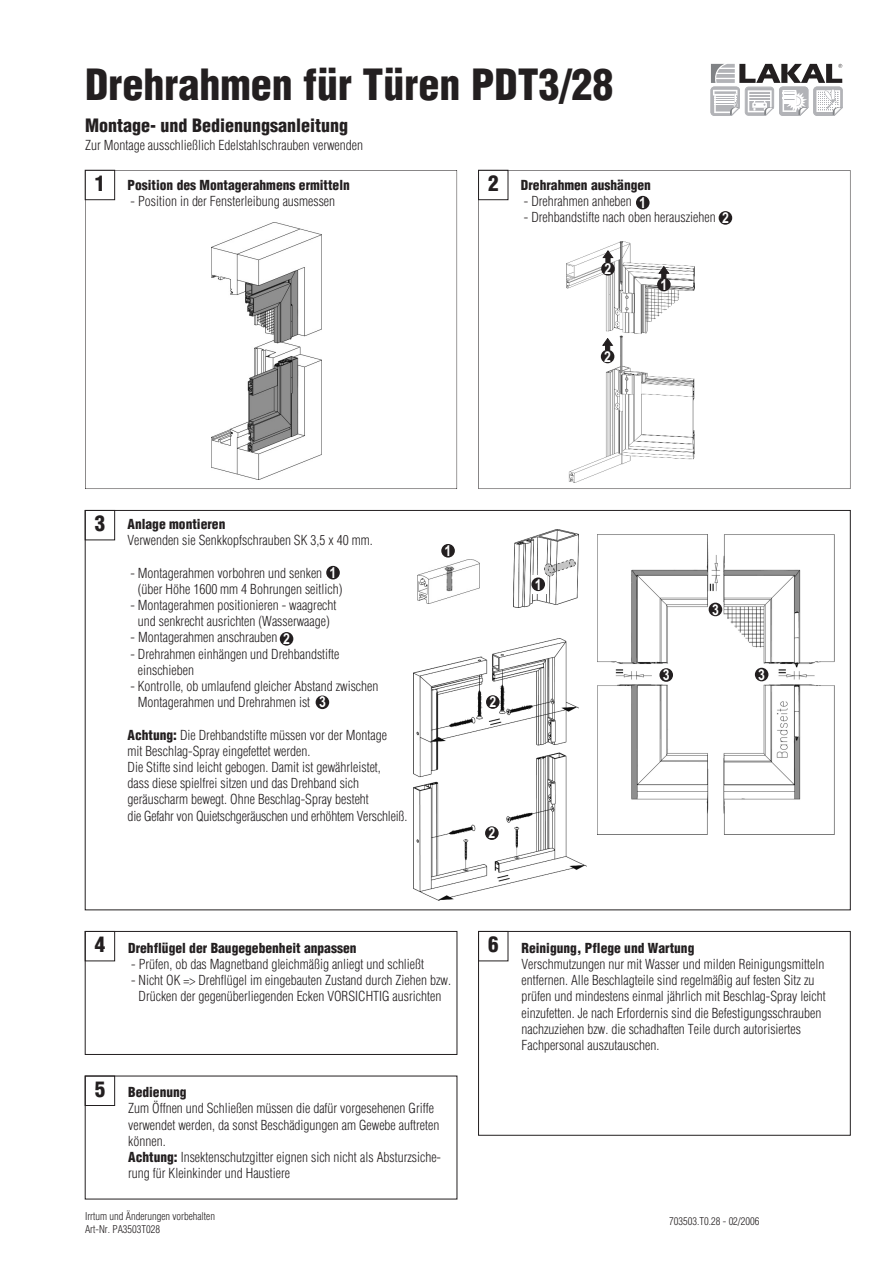
<style>
.page{position:relative;width:893px;height:1263px;background:#fff}
.page>*{position:absolute;margin:0;border:0;box-sizing:border-box;transform-origin:0 0}
.t1{font:900 condensed 42px "Helvetica";color:#231f20}
.t2{font:900 condensed 21px "Helvetica";color:#231f20}
.t3{font:900 condensed 18px "Helvetica";color:#231f20}
.t4{font:700 15px "Arial Narrow";color:#fff}
.t5{font:300 condensed 13.5px/16.2px "Helvetica";color:#231f20}
.t6{font:900 condensed 13.5px "Helvetica";color:#231f20}
.t7{font:300 condensed 10.5px/12.6px "Helvetica";color:#231f20}
.s1{font-size:21px}
.s2{font-weight:900}
.s3{font-weight:900;font-size:21px}
</style>
<div class="page">
<img style="left:597px;top:535px;width:237px;height:299px">
<svg style="left:85px;top:170px;width:372px;height:319px"></svg>
<div style="left:85px;top:170px;width:30px;height:30px;border:1px solid #231f20"></div>
<div style="left:85px;top:510px;width:30px;height:30px;border:1px solid #231f20"></div>
<img style="left:514px;top:530px;width:65px;height:78px">
<div style="left:531px;top:575px;width:16px;height:19px;background:#fff"></div>
<div style="left:531px;top:577px;width:14px;height:14px;background:#231f20;border-radius:50%"></div>
<div style="left:85px;top:1076px;width:30px;height:30px;border:1px solid #231f20"></div>
<div style="left:478px;top:931px;width:372px;height:204px;border:1px solid #231f20"></div>
<div style="left:478px;top:931px;width:30px;height:30px;border:1px solid #231f20"></div>
<svg style="left:478px;top:170px;width:372px;height:319px"></svg>
<div style="left:478px;top:170px;width:30px;height:30px;border:1px solid #231f20"></div>
<div style="left:521px;top:179px;width:275px;height:69px;background:#fff"></div>
<div style="left:508px;top:240px;width:265px;height:246px;background:#fff"></div>
<img style="left:566px;top:242px;width:128px;height:240px">
<div style="left:636px;top:196px;width:13px;height:13px;background:#231f20;border-radius:50%"></div>
<div style="left:280px;top:632px;width:13px;height:14px;background:#231f20;border-radius:50%"></div>
<div style="left:326px;top:566px;width:14px;height:13px;background:#231f20;border-radius:50%"></div>
<div style="left:657px;top:278px;width:14px;height:13px;background:#231f20;border-radius:50%"></div>
<svg style="left:658px;top:266px;width:12px;height:13px"></svg>
<img style="left:414px;top:638px;width:172px;height:263px">
<div style="left:486px;top:695px;width:14px;height:14px;background:#231f20;border-radius:50%"></div>
<div style="left:85px;top:931px;width:372px;height:123px;border:1px solid #231f20"></div>
<div style="left:85px;top:931px;width:30px;height:30px;border:1px solid #231f20"></div>
<div style="left:316px;top:695px;width:13px;height:14px;background:#231f20;border-radius:50%"></div>
<div style="left:601px;top:262px;width:14px;height:14px;background:#231f20;border-radius:50%"></div>
<svg style="left:602px;top:250px;width:12px;height:13px"></svg>
<div style="left:719px;top:211px;width:13px;height:14px;background:#231f20;border-radius:50%"></div>
<div style="left:601px;top:350px;width:13px;height:13px;background:#231f20;border-radius:50%"></div>
<svg style="left:602px;top:338px;width:11px;height:13px"></svg>
<div style="left:485px;top:826px;width:14px;height:14px;background:#231f20;border-radius:50%"></div>
<div style="left:659px;top:668px;width:14px;height:14px;background:#231f20;border-radius:50%"></div>
<div style="left:755px;top:668px;width:13px;height:13px;background:#231f20;border-radius:50%"></div>
<div style="left:709px;top:603px;width:13px;height:13px;background:#231f20;border-radius:50%"></div>
<img style="left:417px;top:559px;width:62px;height:44px">
<div style="left:441px;top:542px;width:16px;height:18px;background:#fff"></div>
<div style="left:441px;top:544px;width:14px;height:14px;background:#231f20;border-radius:50%"></div>
<svg style="left:711px;top:64px;width:131px;height:51px"></svg>
<h1 class="t1" style="left:85px;top:60px;width:530px">Drehrahmen für Türen PDT3/28</h1>
<h3 class="t3" style="left:85px;top:115px;width:264px">Montage- und Bedienungsanleitung</h3>
<p class="t5" style="left:85px;top:137px;width:280px">Zur Montage ausschließlich Edelstahlschrauben verwenden</p>
<h2 class="t2" style="left:95px;top:171px;width:12px">1</h2>
<p class="t6" style="left:128px;top:177px;width:224px">Position des Montagerahmens ermitteln</p>
<p class="t5" style="left:131px;top:193px;width:206px">- Position in der Fensterleibung ausmessen</p>
<p class="t6" style="left:488px;top:177px;width:164px"><span class="s1">2</span> Drehrahmen aushängen</p>
<p class="t5" style="left:524px;top:193px;width:109px">- Drehrahmen anheben</p>
<p class="t5" style="left:524px;top:209px;width:193px">- Drehbandstifte nach oben herausziehen</p>
<p class="t4" style="left:639px;top:194px;width:8px">1</p>
<p class="t4" style="left:722px;top:209px;width:8px">2</p>
<p class="t4" style="left:605px;top:260px;width:8px">2</p>
<p class="t4" style="left:604px;top:348px;width:8px">2</p>
<p class="t4" style="left:660px;top:276px;width:8px">1</p>
<h2 class="t2" style="left:95px;top:511px;width:12px">3</h2>
<p class="t6" style="left:128px;top:516px;width:99px">Anlage montieren</p>
<p class="t5" style="left:128px;top:532px;width:247px">Verwenden sie Senkkopfschrauben SK 3,5 x 40 mm.</p>
<p class="t5" style="left:138px;top:565px;width:206px;text-indent:-7px">- Montagerahmen vorbohren und senken (über Höhe 1600 mm 4 Bohrungen seitlich)</p>
<p class="t5" style="left:131px;top:597px;width:207px;text-align:center">- Montagerahmen positionieren - waagrecht und senkrecht ausrichten (Wasserwaage)</p>
<p class="t5" style="left:131px;top:630px;width:148px">- Montagerahmen anschrauben</p>
<p class="t5" style="left:138px;top:646px;width:203px;text-indent:-7px">- Drehrahmen einhängen und Drehbandstifte einschieben</p>
<p class="t5" style="left:138px;top:678px;width:242px;text-indent:-7px">- Kontrolle, ob umlaufend gleicher Abstand zwischen<br>Montagerahmen und Drehrahmen ist</p>
<p class="t5" style="left:128px;top:727px;width:281px"><span class="s2">Achtung:</span> Die Drehbandstifte müssen vor der Montage<br>mit Beschlag-Spray eingefettet werden.<br>Die Stifte sind leicht gebogen. Damit ist gewährleistet,<br>dass diese spielfrei sitzen und das Drehband sich geräuscharm bewegt. Ohne Beschlag-Spray besteht<br>die Gefahr von Quietschgeräuschen und erhöhtem Verschleiß.</p>
<p class="t4" style="left:330px;top:564px;width:8px">1</p>
<p class="t4" style="left:283px;top:630px;width:8px">2</p>
<p class="t4" style="left:319px;top:693px;width:8px">3</p>
<p class="t4" style="left:445px;top:542px;width:8px">1</p>
<p class="t4" style="left:489px;top:693px;width:8px">2</p>
<p class="t4" style="left:488px;top:824px;width:8px">2</p>
<p class="t4" style="left:535px;top:576px;width:8px">1</p>
<p class="t4" style="left:712px;top:601px;width:8px">3</p>
<p class="t4" style="left:663px;top:666px;width:8px">3</p>
<p class="t4" style="left:758px;top:666px;width:8px">3</p>
<p class="t6" style="left:95px;top:940px;width:263px"><span class="s1">4</span> Drehflügel der Baugegebenheit anpassen</p>
<p class="t5" style="left:131px;top:956px;width:295px">- Prüfen, ob das Magnetband gleichmäßig anliegt und schließt</p>
<p class="t5" style="left:131px;top:972px;width:321px;text-align:center">- Nicht OK =&gt; Drehflügel im eingebauten Zustand durch Ziehen bzw.<br>Drücken der gegenüberliegenden Ecken VORSICHTIG ausrichten</p>
<p class="t5" style="left:128px;top:1084px;width:314px;text-indent:-34px"><span class="s3">5</span> <span class="s2">Bedienung<br></span>Zum Öffnen und Schließen müssen die dafür vorgesehenen Griffe verwendet werden, da sonst Beschädigungen am Gewebe auftreten können.<br><span class="s2">Achtung:</span> Insektenschutzgitter eignen sich nicht als Absturzsiche&shy;rung für Kleinkinder und Haustiere</p>
<p class="t7" style="left:85px;top:1210px;width:131px">Irrtum und Änderungen vorbehalten<br>Art-Nr. PA3503T028</p>
<p class="t5" style="left:521px;top:940px;width:306px;text-indent:-34px"><span class="s3">6</span> <span class="s2">Reinigung, Pflege und Wartung<br></span>Verschmutzungen nur mit Wasser und milden Reinigungsmitteln entfernen. Alle Beschlagteile sind regelmäßig auf festen Sitz zu prüfen und mindestens einmal jährlich mit Beschlag-Spray leicht einzufetten. Je nach Erfordernis sind die Befestigungsschrauben nachzuziehen bzw. die schadhaften Teile durch autorisiertes Fachpersonal auszutauschen.</p>
<p class="t7" style="left:669px;top:1215px;width:92px">703503.T0.28 - 02/2006</p>
</div>
